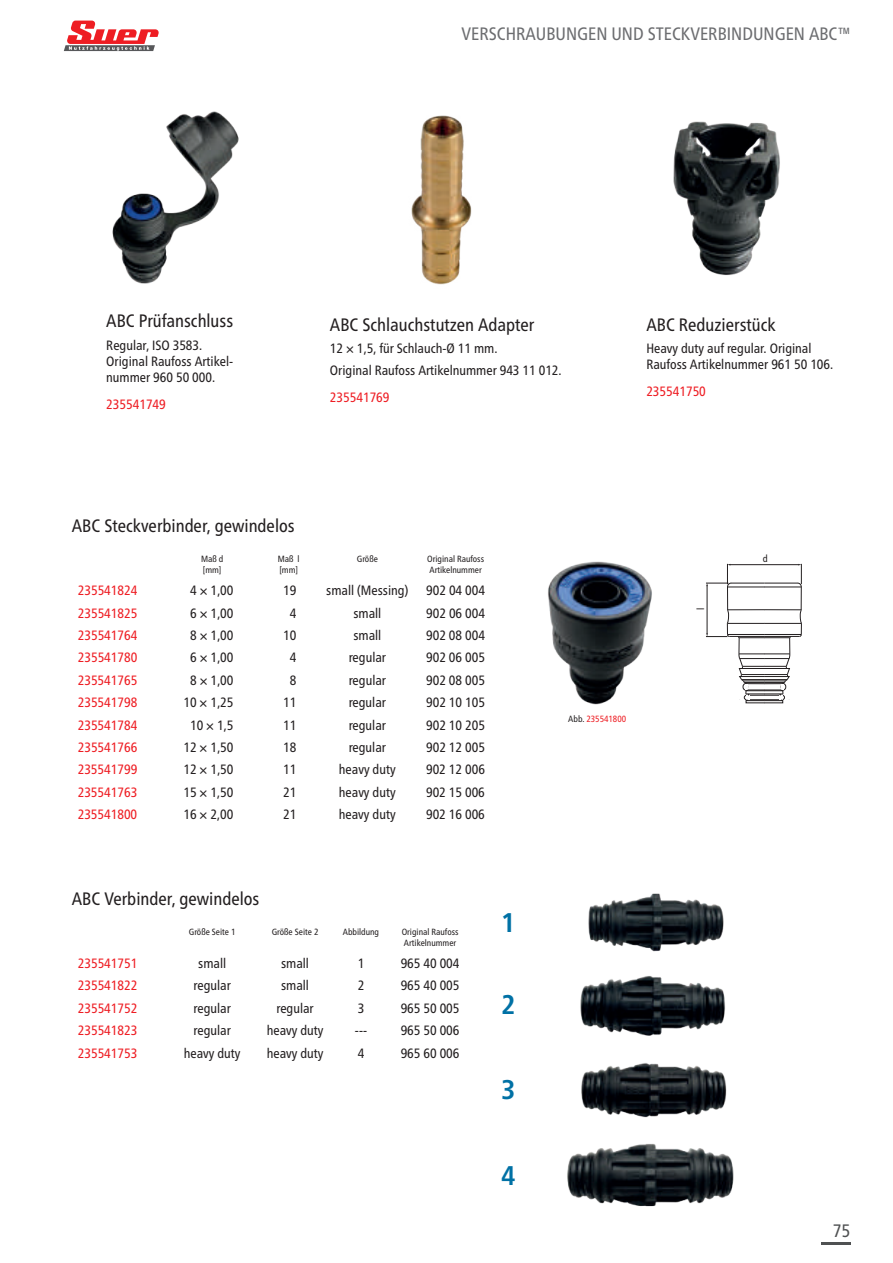
<style>
.page{position:relative;width:893px;height:1263px;background:#fff}
.page>*{position:absolute;margin:0;border:0;box-sizing:border-box;transform-origin:0 0}
.t1{font:700 condensed 27px "Frutiger Neue LTW1 G";color:#0071a5}
.t2{font:condensed 18px "Frutiger Neue LTW1 G";color:#231f20}
.t3{font:condensed 18px "Frutiger Neue LTW1 G";color:#6c6d70}
.t4{font:condensed 18px "Frutiger Neue LTW1 G";color:#4f5152}
.t5{font:condensed 13.5px/16.2px "Frutiger Neue LTW1 G";color:#231f20}
.t6{font:condensed 13.5px "Frutiger Neue LTW1 G";color:#ee1d23}
.t7{font:condensed 10.05px "Frutiger Neue LTW1 G";color:#231f20}
.t8{font:condensed 9px/10.8px "Frutiger Neue LTW1 G";color:#231f20}
.t9{font:condensed 9px "Frutiger Neue LTW1 G";color:#ee1d23}
.s1{color:#231f20}
</style>
<div class="page">
<svg style="left:64px;top:21px;width:95px;height:30px"></svg>
<hr style="left:821px;top:1242px;width:29px;height:2px;background:#4f5152">
<img style="left:112px;top:111px;width:127px;height:173px">
<img style="left:673px;top:121px;width:107px;height:155px">
<hr style="left:729px;top:636px;width:36px;height:1px;background:#231f20">
<hr style="left:727px;top:634px;width:38px;height:1px;background:#231f20">
<hr style="left:727px;top:623px;width:38px;height:1px;background:#231f20">
<hr style="left:727px;top:609px;width:38px;height:1px;background:#231f20">
<hr style="left:727px;top:587px;width:38px;height:1px;background:#231f20">
<hr style="left:731px;top:583px;width:33px;height:1px;background:#231f20">
<hr style="left:764px;top:636px;width:35px;height:1px;background:#231f20">
<hr style="left:764px;top:634px;width:37px;height:1px;background:#231f20">
<hr style="left:764px;top:623px;width:37px;height:1px;background:#231f20">
<hr style="left:764px;top:609px;width:37px;height:1px;background:#231f20">
<hr style="left:764px;top:587px;width:37px;height:1px;background:#231f20">
<hr style="left:764px;top:583px;width:34px;height:1px;background:#231f20">
<svg style="left:737px;top:636px;width:54px;height:65px"></svg>
<hr style="left:730px;top:564px;width:69px;height:1px;background:#231f20">
<svg style="left:706px;top:564px;width:25px;height:73px"></svg>
<svg style="left:797px;top:564px;width:5px;height:73px"></svg>
<img style="left:548px;top:561px;width:104px;height:144px">
<img style="left:411px;top:115px;width:61px;height:170px">
<img style="left:588px;top:893px;width:136px;height:59px">
<img style="left:580px;top:976px;width:145px;height:60px">
<img style="left:581px;top:1063px;width:146px;height:55px">
<img style="left:567px;top:1143px;width:167px;height:64px">
<h2 class="t3" style="left:462px;top:23px;width:390px">VERSCHRAUBUNGEN UND STECKVERBINDUNGEN ABC™</h2>
<h2 class="t2" style="left:106px;top:310px;width:128px">ABC Prüfanschluss</h2>
<p class="t5" style="left:106px;top:337px;width:128px">Regular, ISO 3583.<br>Original Raufoss Artikel&shy;nummer 960 50 000.</p>
<p class="t6" style="left:106px;top:396px;width:61px">235541749</p>
<h2 class="t2" style="left:330px;top:314px;width:206px">ABC Schlauchstutzen Adapter</h2>
<p class="t5" style="left:330px;top:337px;width:233px;line-height:21.6px">12 × 1,5, für Schlauch-Ø 11 mm.<br>Original Raufoss Artikelnummer 943 11 012.</p>
<p class="t6" style="left:330px;top:389px;width:61px">235541769</p>
<h2 class="t2" style="left:646px;top:314px;width:131px">ABC Reduzierstück</h2>
<p class="t5" style="left:646px;top:340px;width:188px">Heavy duty auf regular. Original<br>Raufoss Artikelnummer 961 50 106.</p>
<p class="t6" style="left:646px;top:384px;width:61px">235541750</p>
<h2 class="t2" style="left:72px;top:515px;width:224px">ABC Steckverbinder, gewindelos</h2>
<p class="t8" style="left:201px;top:553px;width:24px">Maß d [mm]</p>
<p class="t8" style="left:278px;top:553px;width:23px">Maß l [mm]</p>
<p class="t8" style="left:357px;top:553px;width:23px">Größe</p>
<p class="t8" style="left:427px;top:553px;width:58px">Original Raufoss<br>Artikelnummer</p>
<p class="t6" style="left:78px;top:582px;width:61px">235541824</p>
<p class="t5" style="left:190px;top:582px;width:45px">4 × 1,00</p>
<p class="t5" style="left:283px;top:582px;width:15px">19</p>
<p class="t5" style="left:326px;top:582px;width:84px">small (Messing)</p>
<p class="t5" style="left:426px;top:582px;width:60px">902 04 004</p>
<p class="t6" style="left:78px;top:605px;width:61px">235541825</p>
<p class="t5" style="left:190px;top:605px;width:45px">6 × 1,00</p>
<p class="t5" style="left:290px;top:605px;width:8px">4</p>
<p class="t5" style="left:353px;top:605px;width:29px">small</p>
<p class="t5" style="left:426px;top:605px;width:60px">902 06 004</p>
<p class="t6" style="left:78px;top:627px;width:61px">235541764</p>
<p class="t5" style="left:190px;top:627px;width:45px">8 × 1,00</p>
<p class="t5" style="left:283px;top:627px;width:15px">10</p>
<p class="t5" style="left:353px;top:627px;width:29px">small</p>
<p class="t5" style="left:426px;top:627px;width:60px">902 08 004</p>
<p class="t6" style="left:78px;top:650px;width:61px">235541780</p>
<p class="t5" style="left:190px;top:649px;width:45px">6 × 1,00</p>
<p class="t5" style="left:290px;top:649px;width:8px">4</p>
<p class="t5" style="left:349px;top:649px;width:39px">regular</p>
<p class="t5" style="left:426px;top:649px;width:60px">902 06 005</p>
<p class="t6" style="left:78px;top:672px;width:61px">235541765</p>
<p class="t5" style="left:190px;top:672px;width:45px">8 × 1,00</p>
<p class="t5" style="left:290px;top:672px;width:8px">8</p>
<p class="t5" style="left:349px;top:672px;width:39px">regular</p>
<p class="t5" style="left:426px;top:672px;width:60px">902 08 005</p>
<p class="t6" style="left:78px;top:694px;width:61px">235541798</p>
<p class="t5" style="left:183px;top:694px;width:51px">10 × 1,25</p>
<p class="t5" style="left:283px;top:694px;width:15px">11</p>
<p class="t5" style="left:349px;top:694px;width:39px">regular</p>
<p class="t5" style="left:426px;top:694px;width:60px">902 10 105</p>
<p class="t6" style="left:78px;top:717px;width:61px">235541784</p>
<p class="t5" style="left:190px;top:717px;width:45px">10 × 1,5</p>
<p class="t5" style="left:283px;top:717px;width:15px">11</p>
<p class="t5" style="left:349px;top:717px;width:39px">regular</p>
<p class="t5" style="left:426px;top:717px;width:60px">902 10 205</p>
<p class="t6" style="left:78px;top:739px;width:61px">235541766</p>
<p class="t5" style="left:183px;top:739px;width:51px">12 × 1,50</p>
<p class="t5" style="left:283px;top:739px;width:15px">18</p>
<p class="t5" style="left:349px;top:739px;width:39px">regular</p>
<p class="t5" style="left:426px;top:739px;width:60px">902 12 005</p>
<p class="t6" style="left:78px;top:762px;width:61px">235541799</p>
<p class="t5" style="left:183px;top:761px;width:51px">12 × 1,50</p>
<p class="t5" style="left:283px;top:761px;width:15px">11</p>
<p class="t5" style="left:339px;top:761px;width:58px">heavy duty</p>
<p class="t5" style="left:426px;top:761px;width:60px">902 12 006</p>
<p class="t6" style="left:78px;top:784px;width:61px">235541763</p>
<p class="t5" style="left:183px;top:784px;width:51px">15 × 1,50</p>
<p class="t5" style="left:283px;top:784px;width:15px">21</p>
<p class="t5" style="left:339px;top:784px;width:58px">heavy duty</p>
<p class="t5" style="left:426px;top:784px;width:60px">902 15 006</p>
<p class="t6" style="left:78px;top:806px;width:61px">235541800</p>
<p class="t5" style="left:183px;top:806px;width:51px">16 × 2,00</p>
<p class="t5" style="left:283px;top:806px;width:15px">21</p>
<p class="t5" style="left:339px;top:806px;width:58px">heavy duty</p>
<p class="t5" style="left:426px;top:806px;width:60px">902 16 006</p>
<h2 class="t2" style="left:72px;top:888px;width:189px">ABC Verbinder, gewindelos</h2>
<p class="t8" style="left:189px;top:926px;width:48px">Größe Seite 1</p>
<p class="t8" style="left:272px;top:926px;width:48px">Größe Seite 2</p>
<p class="t8" style="left:343px;top:926px;width:38px">Abbildung</p>
<p class="t8" style="left:402px;top:926px;width:58px">Original Raufoss<br>Artikelnummer</p>
<p class="t6" style="left:78px;top:955px;width:61px">235541751</p>
<p class="t5" style="left:198px;top:955px;width:29px">small</p>
<p class="t5" style="left:281px;top:955px;width:29px">small</p>
<p class="t5" style="left:358px;top:955px;width:8px">1</p>
<p class="t5" style="left:401px;top:955px;width:60px">965 40 004</p>
<p class="t6" style="left:78px;top:978px;width:61px">235541822</p>
<p class="t5" style="left:194px;top:977px;width:39px">regular</p>
<p class="t5" style="left:281px;top:977px;width:29px">small</p>
<p class="t5" style="left:358px;top:977px;width:8px">2</p>
<p class="t5" style="left:401px;top:977px;width:60px">965 40 005</p>
<p class="t6" style="left:78px;top:1000px;width:61px">235541752</p>
<p class="t5" style="left:194px;top:1000px;width:39px">regular</p>
<p class="t5" style="left:276px;top:1000px;width:39px">regular</p>
<p class="t5" style="left:358px;top:1000px;width:8px">3</p>
<p class="t5" style="left:401px;top:1000px;width:60px">965 50 005</p>
<p class="t6" style="left:78px;top:1022px;width:61px">235541823</p>
<p class="t5" style="left:194px;top:1022px;width:39px">regular</p>
<p class="t5" style="left:267px;top:1022px;width:58px">heavy duty</p>
<p class="t5" style="left:355px;top:1022px;width:14px">---</p>
<p class="t5" style="left:401px;top:1022px;width:60px">965 50 006</p>
<p class="t6" style="left:78px;top:1045px;width:61px">235541753</p>
<p class="t5" style="left:184px;top:1045px;width:58px">heavy duty</p>
<p class="t5" style="left:267px;top:1045px;width:58px">heavy duty</p>
<p class="t5" style="left:358px;top:1045px;width:8px">4</p>
<p class="t5" style="left:401px;top:1045px;width:60px">965 60 006</p>
<h1 class="t1" style="left:501px;top:906px;width:15px">1</h1>
<h1 class="t1" style="left:501px;top:989px;width:15px">2</h1>
<h1 class="t1" style="left:501px;top:1074px;width:15px">3</h1>
<h1 class="t1" style="left:501px;top:1159px;width:15px">4</h1>
<p class="t9" style="left:568px;top:713px;width:59px"><span class="s1">Abb.</span> 235541800</p>
<p class="t7" style="left:695px;top:610px;width:4px;rotate:-90deg">l</p>
<p class="t7" style="left:763px;top:553px;width:6px">d</p>
<h2 class="t4" style="left:833px;top:1220px;width:19px">75</h2>
</div>
